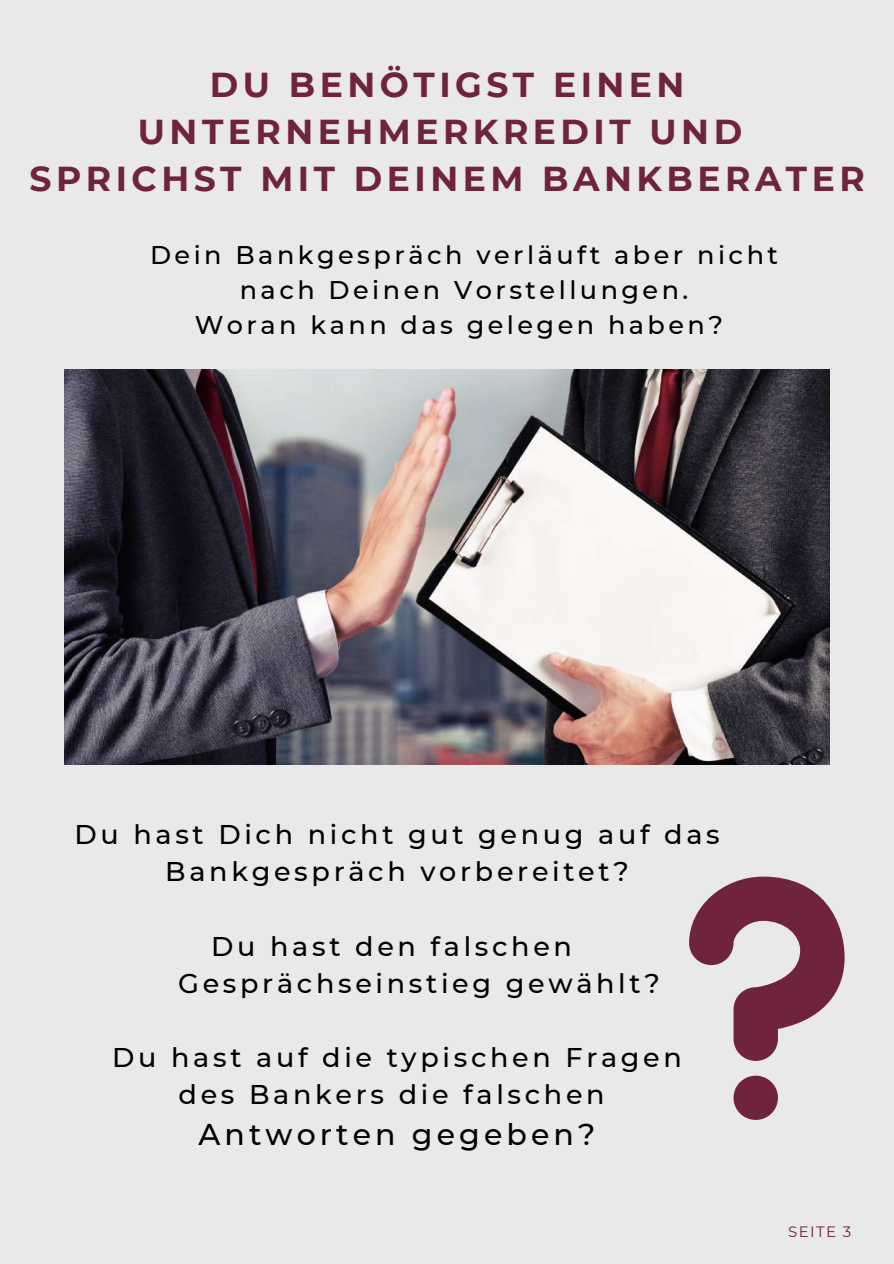
<style>
.page{position:relative;width:894px;height:1264px;background:#fff}
.page>*{position:absolute;margin:0;border:0;box-sizing:border-box;transform-origin:0 0}
.t1{font:700 34.5px/47.2px "Montserrat";letter-spacing:.13em;color:#6f233d;text-align:center}
.t2{font:500 30px "Montserrat";letter-spacing:.135em;color:#000}
.t3{font:500 27px/37.2px "Montserrat";letter-spacing:.135em;color:#000;text-align:center}
.t4{font:500 25.5px/35px "Montserrat";letter-spacing:.135em;color:#000;text-align:center}
.t5{font:15px "Montserrat";letter-spacing:.09em;color:#6f233d}
</style>
<div class="page">
<div style="left:0;top:0;width:893px;height:1263px;background:#e9e9e9"></div>
<img style="left:65px;top:369px;width:764px;height:396px">
<svg style="left:689px;top:876px;width:155px;height:184px"></svg>
<svg style="left:733px;top:1075px;width:44px;height:44px"></svg>
<p class="t1" style="left:30px;top:60px;width:836px">DU BENÖTIGST EINEN<br>UNTERNEHMERKREDIT UND<br>SPRICHST MIT DEINEM BANKBERATER</p>
<p class="t4" style="left:150px;top:237px;width:629px">Dein Bankgespräch verläuft aber nicht nach Deinen Vorstellungen.<br>Woran kann das gelegen haben?</p>
<p class="t3" style="left:74px;top:816px;width:646px">Du hast Dich nicht gut genug auf das<br>Bankgespräch vorbereitet?</p>
<p class="t3" style="left:178px;top:927px;width:483px;text-align:left;text-indent:33px">Du hast den falschen<br>Gesprächseinstieg gewählt?</p>
<p class="t3" style="left:112px;top:1038px;width:571px">Du hast auf die typischen Fragen des Bankers die falschen</p>
<p class="t2" style="left:198px;top:1115px;width:398px">Antworten gegeben?</p>
<p class="t5" style="left:787px;top:1222px;width:64px">SEITE 3</p>
</div>
